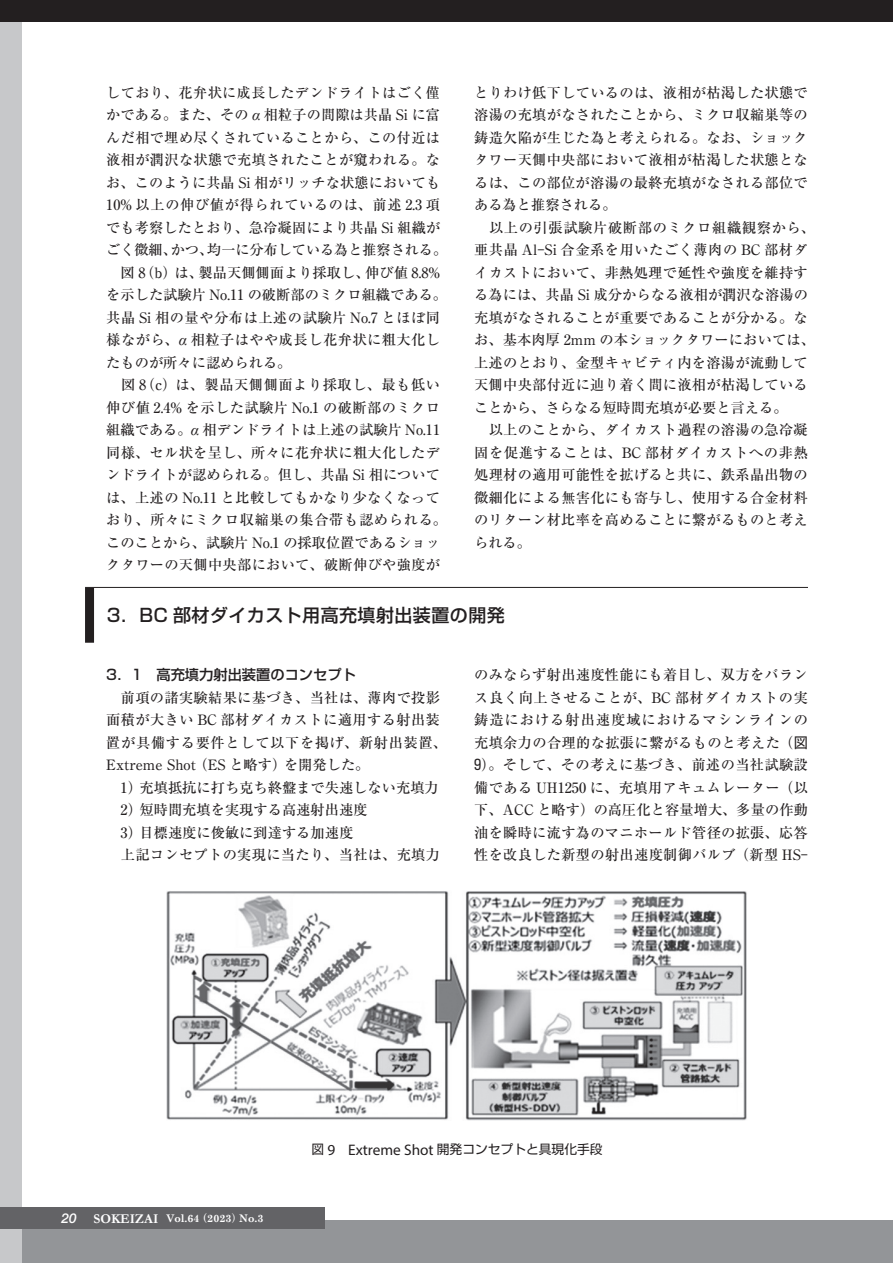
<style>
.page{position:relative;width:893px;height:1263px;background:#fff}
.page>*{position:absolute;margin:0;border:0;box-sizing:border-box;transform-origin:0 0}
.t1{font:500 18px "Shin Go Pro";letter-spacing:.025em;color:#231f20}
.t2{font:500 14.25px/22.5px "Ryumin Pro";letter-spacing:.02em;color:#231f20}
.t3{font:500 14.25px "Shin Go Pro";color:#231f20}
.t4{font:italic 500 13.5px "Helvetica Neue LT Std";color:#fff}
.t5{font:12.75px "Shin Go Pro";color:#231f20}
.t6{font:700 10.5px "Century Schoolbook";color:#fff}
.s1{font-family:"Times New Roman";font-weight:400;font-style:italic;font-size:15.6px}
.s2{font-family:"Shin Go Pro";font-weight:400}
.s3{font-family:"Garamond";font-size:13.5px}
.s4{font-family:"Ryumin Pro";font-weight:900}
.s5{font-family:"Ryumin Pro";font-weight:800}
.s6{font-family:"Myriad Pro";font-size:15.3px}
</style>
<div class="page">
<div style="left:0;top:1220px;width:893px;height:43px;background:#939598"></div>
<div style="left:0;top:0;width:21px;height:1263px;background:#c7c8ca"></div>
<div style="left:0;top:0;width:893px;height:21px;background:#231f20"></div>
<div style="left:0;top:1208px;width:85px;height:21px;background:#636366"></div>
<div style="left:85px;top:1208px;width:240px;height:21px;background:#636366"></div>
<hr style="left:85px;top:587px;width:723px;height:1px;background:#231f20">
<div style="left:85px;top:588px;width:9px;height:55px;background:#231f20"></div>
<img style="left:167px;top:891px;width:580px;height:230px">
<p class="t2" style="left:106px;top:80px;width:342px">しており、花弁状に成長したデンドライトはごく僅かである。また、その <span class="s1">α</span> 相粒子の間隙は共晶 Si に富んだ相で埋め尽くされていることから、この付近は液相が潤沢な状態で充填されたことが窺われる。なお、このように共晶 Si 相がリッチな状態においても<br>10% 以上の伸び値が得られているのは、前述 2.3 項でも考察したとおり、急冷凝固により共晶 Si 組織がごく微細、かつ、均一に分布している為と推察される。　図 8（b）は、製品天側側面より採取し、伸び値 8.8%を示した試験片 No.11 の破断部のミクロ組織である。共晶 Si 相の量や分布は上述の試験片 No.7 とほぼ同様ながら、<span class="s1">α</span> 相粒子はやや成長し花弁状に粗大化したものが所々に認められる。<br>　図 8（c）は、製品天側側面より採取し、最も低い伸び値 2.4% を示した試験片 No.1 の破断部のミクロ組織である。<span class="s1">α</span> 相デンドライトは上述の試験片 No.11同様、セル状を呈し、所々に花弁状に粗大化したデンドライトが認められる。但し、共晶 Si 相については、上述の No.11 と比較してもかなり少なくなっており、所々にミクロ収縮巣の集合帯も認められる。このことから、試験片 No.1 の採取位置であるショックタワーの天側中央部において、破断伸びや強度が</p>
<p class="t2" style="left:474px;top:80px;width:342px">とりわけ低下しているのは、液相が枯渇した状態で溶湯の充填がなされたことから、ミクロ収縮巣等の鋳造欠陥が生じた為と考えられる。なお、ショックタワー天側中央部において液相が枯渇した状態となるは、この部位が溶湯の最終充填がなされる部位である為と推察される。<br>　以上の引張試験片破断部のミクロ組織観察から、亜共晶 Al-Si 合金系を用いたごく薄肉の BC 部材ダイカストにおいて、非熱処理で延性や強度を維持する為には、共晶 Si 成分からなる液相が潤沢な溶湯の充填がなされることが重要であることが分かる。なお、基本肉厚 2mm の本ショックタワーにおいては、上述のとおり、金型キャビティ内を溶湯が流動して天側中央部付近に辿り着く間に液相が枯渇していることから、さらなる短時間充填が必要と言える。<br>　以上のことから、ダイカスト過程の溶湯の急冷凝固を促進することは、BC 部材ダイカストへの非熱処理材の適用可能性を拡げると共に、鉄系晶出物の微細化による無害化にも寄与し、使用する合金材料のリターン材比率を高めることに繋がるものと考えられる。</p>
<p class="t1" style="left:107px;top:600px;width:399px">3．BC 部材ダイカスト用高充填射出装置の開発</p>
<p class="t3" style="left:106px;top:663px;width:251px">3．1　高充填力射出装置のコンセプト</p>
<p class="t2" style="left:106px;top:685px;width:342px">　前項の諸実験結果に基づき、当社は、薄肉で投影面積が大きい BC 部材ダイカストに適用する射出装置が具備する要件として以下を掲げ、新射出装置、<br>Extreme Shot （ES と略す）を開発した。<br>　1）充填抵抗に打ち克ち終盤まで失速しない充填力　2）短時間充填を実現する高速射出速度<br>　3）目標速度に俊敏に到達する加速度<br>　上記コンセプトの実現に当たり、当社は、充填力</p>
<p class="t2" style="left:474px;top:662px;width:335px;text-align:justify">のみならず射出速度性能にも着目し、双方をバランス良く向上させることが、BC 部材ダイカストの実鋳造における射出速度域におけるマシンラインの充填余力の合理的な拡張に繋がるものと考えた （<span class="s2">図9</span>）。そして、その考えに基づき、前述の当社試験設備である UH1250 に、充填用アキュムレーター （以下、ACC と略す）の高圧化と容量増大、多量の作動油を瞬時に流す為のマニホールド管径の拡張、応答性を改良した新型の射出速度制御バルブ （新型 HS-</p>
<p class="t4" style="left:62px;top:1210px;width:17px">20</p>
<p class="t6" style="left:94px;top:1210px;width:171px"><span class="s3">SOKEIZAI</span> Vol.64<span class="s4">（</span>2023<span class="s5">）</span>No.3</p>
<p class="t5" style="left:312px;top:1139px;width:293px">図 <span class="s6">9 Extreme Shot</span> 開発コンセプトと具現化手段</p>
</div>
